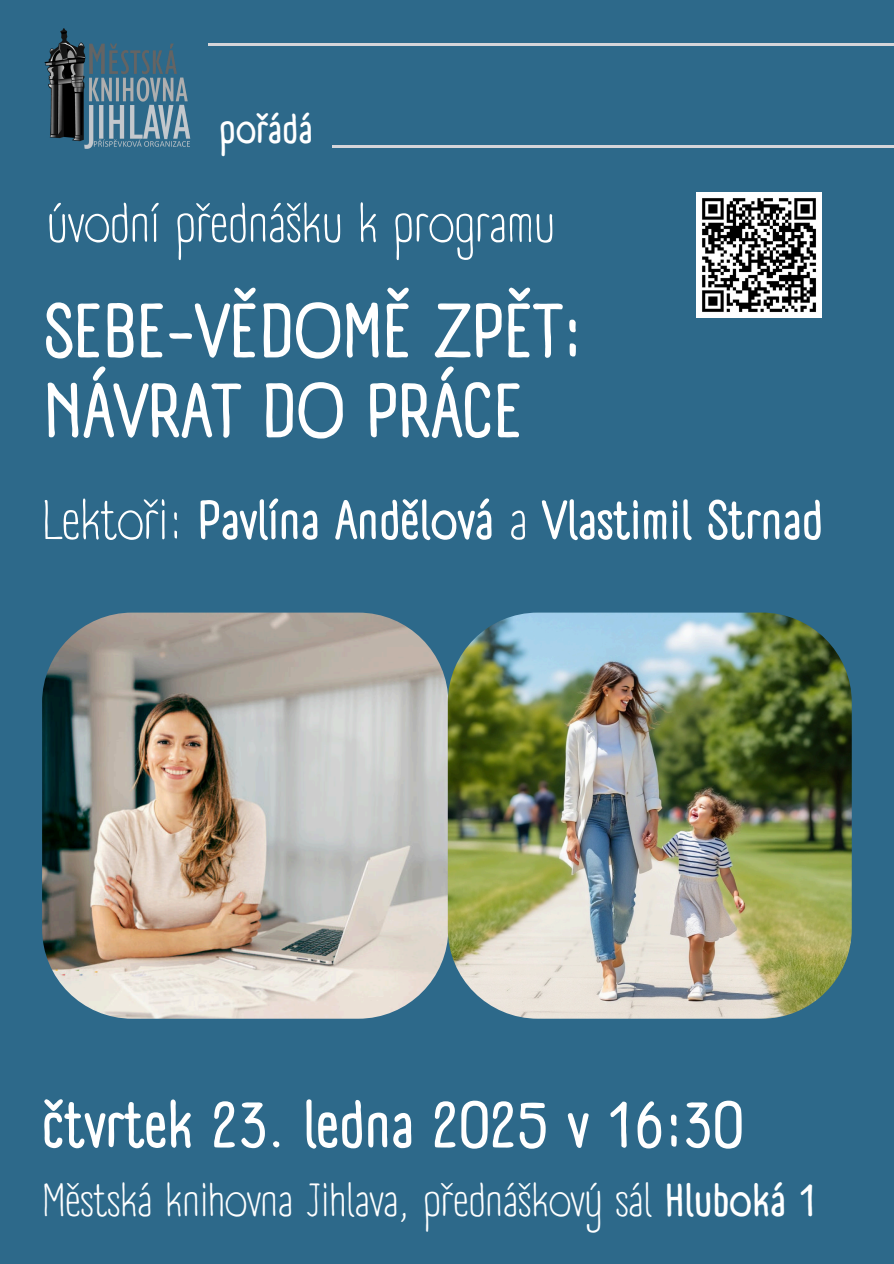
<style>
.page{position:relative;width:894px;height:1264px;background:#fff}
.page>*{position:absolute;margin:0;border:0;box-sizing:border-box;transform-origin:0 0}
.t1{font:700 75px/79.8px "A Day Without Sun Text";color:#fff}
.t2{font:700 64.95px "A Day Without Sun Text";color:#fff}
.t3{font:700 54px "A Day Without Sun Text";color:#fff}
.t4{font:52.5px "A Day Without Sun Text";color:#fff}
.t5{font:45px "A Day Without Sun Text";color:#fff}
.t6{font:700 40.5px "A Day Without Sun Text";color:#fff}
.s1{font-weight:400}
.s2{font-weight:700}
</style>
<div class="page">
<div style="left:0;top:0;width:893px;height:1263px;background:#2d698a"></div>
<img style="left:44px;top:28px;width:147px;height:121px">
<hr style="left:208px;top:44px;width:685px;height:2px;background:#d5d5d9">
<hr style="left:332px;top:145px;width:561px;height:2px;background:#d5d5d9">
<img style="left:42px;top:612px;width:406px;height:406px;border-radius:90px">
<img style="left:447px;top:612px;width:404px;height:406px;border-radius:90px">
<img style="left:696px;top:193px;width:125px;height:125px">
<p class="t6" style="left:219px;top:104px;width:95px">pořádá</p>
<p class="t4" style="left:47px;top:192px;width:510px">úvodní přednášku k programu</p>
<h3 class="t1" style="left:44px;top:292px;width:540px">SEBE-VĚDOMĚ ZPĚT:<br>NÁVRAT DO PRÁCE</h3>
<p class="t3" style="left:42px;top:487px;width:782px"><span class="s1">Lektoři:</span> Pavlína Andělová <span class="s1">a</span> Vlastimil Strnad</p>
<h1 class="t2" style="left:42px;top:1085px;width:704px">čtvrtek 23. ledna 2025 v 16:30</h1>
<h3 class="t5" style="left:42px;top:1173px;width:776px">Městská knihovna Jihlava, přednáškový sál <span class="s2">Hluboká 1</span></h3>
</div>
